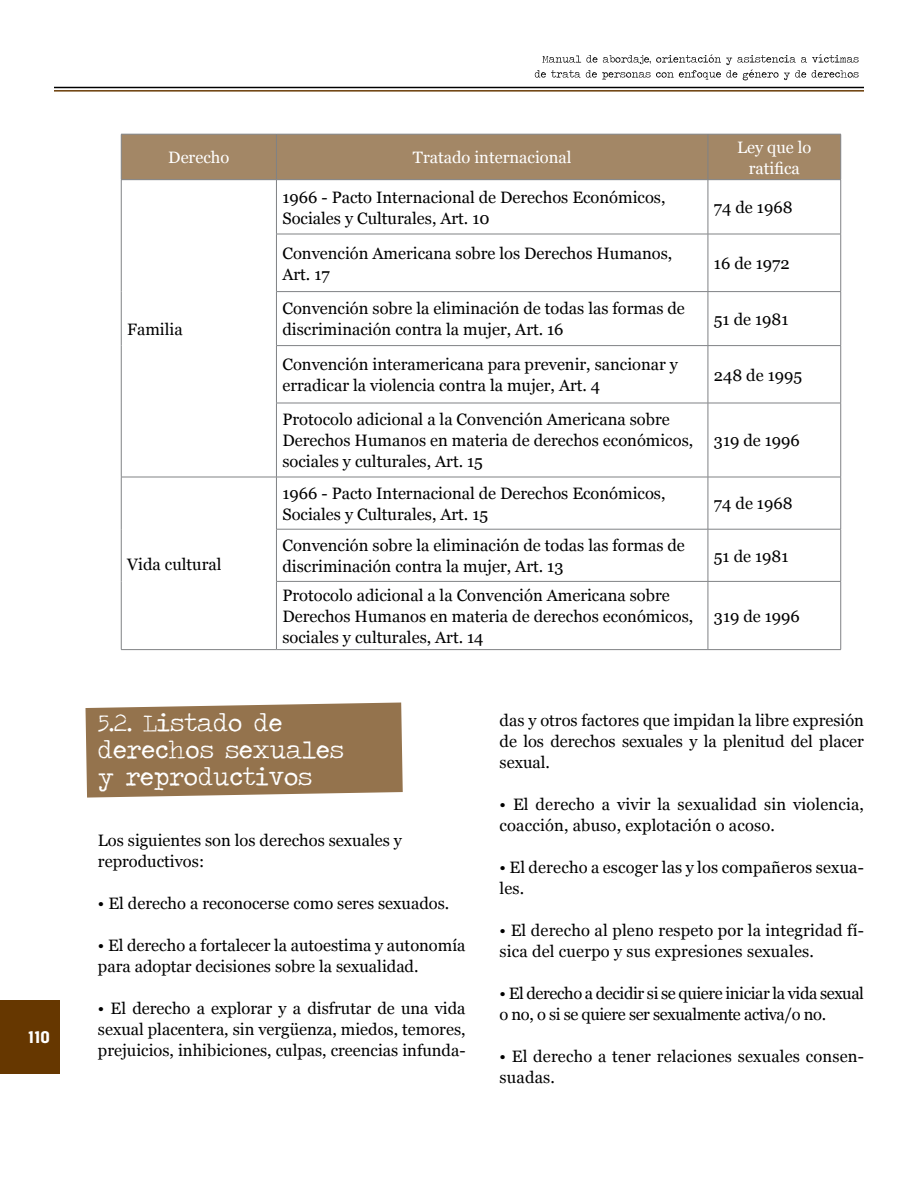
<style>
.page{position:relative;width:918px;height:1188px;background:#fff}
.page>*{position:absolute;margin:0;border:0;box-sizing:border-box;transform-origin:0 0}
.t1{font:25.5px/27px "Traveling Typewriter";color:#fff}
.t2{font:16.5px/21px "Georgia";color:#000}
.t3{font:16.5px/21px "Georgia";letter-spacing:-.025em;color:#000}
.t4{font:16.5px/21px "Georgia";color:#fff;text-align:center}
.t5{font:700 16.5px "Flama Semicondensed";color:#fff}
</style>
<div class="page">
<svg style="left:535px;top:54px;width:324px;height:26px"></svg>
<hr style="left:54px;top:87px;width:810px;height:1px;background:#000">
<hr style="left:54px;top:90px;width:810px;height:2px;background:#663700">
<div style="left:0;top:1000px;width:60px;height:73px;background:#663700"></div>
<svg style="left:86px;top:703px;width:317px;height:95px;background:#9a7b57"></svg>
<div style="left:122px;top:135px;width:718px;height:44px;background:#a38766"></div>
<hr style="left:121px;top:134px;width:155px;height:1px;background:#808285">
<hr style="left:121px;top:134px;width:1px;height:45px;background:#808285">
<hr style="left:276px;top:134px;width:432px;height:1px;background:#808285">
<hr style="left:276px;top:134px;width:1px;height:45px;background:#808285">
<hr style="left:708px;top:134px;width:133px;height:1px;background:#808285">
<hr style="left:708px;top:134px;width:1px;height:45px;background:#808285">
<hr style="left:840px;top:134px;width:1px;height:45px;background:#808285">
<hr style="left:121px;top:179px;width:155px;height:1px;background:#808285">
<hr style="left:121px;top:180px;width:1px;height:54px;background:#808285">
<hr style="left:276px;top:179px;width:432px;height:1px;background:#808285">
<hr style="left:276px;top:180px;width:1px;height:54px;background:#808285">
<hr style="left:708px;top:179px;width:133px;height:1px;background:#808285">
<hr style="left:708px;top:180px;width:1px;height:54px;background:#808285">
<hr style="left:840px;top:180px;width:1px;height:54px;background:#808285">
<hr style="left:121px;top:234px;width:1px;height:58px;background:#808285">
<hr style="left:276px;top:234px;width:432px;height:1px;background:#808285">
<hr style="left:276px;top:234px;width:1px;height:57px;background:#808285">
<hr style="left:708px;top:234px;width:133px;height:1px;background:#808285">
<hr style="left:708px;top:234px;width:1px;height:57px;background:#808285">
<hr style="left:840px;top:234px;width:1px;height:57px;background:#808285">
<hr style="left:121px;top:292px;width:1px;height:54px;background:#808285">
<hr style="left:276px;top:291px;width:432px;height:1px;background:#808285">
<hr style="left:276px;top:292px;width:1px;height:53px;background:#808285">
<hr style="left:708px;top:291px;width:133px;height:1px;background:#808285">
<hr style="left:708px;top:292px;width:1px;height:53px;background:#808285">
<hr style="left:840px;top:292px;width:1px;height:53px;background:#808285">
<hr style="left:121px;top:346px;width:1px;height:57px;background:#808285">
<hr style="left:276px;top:345px;width:432px;height:1px;background:#808285">
<hr style="left:276px;top:346px;width:1px;height:57px;background:#808285">
<hr style="left:708px;top:345px;width:133px;height:1px;background:#808285">
<hr style="left:708px;top:346px;width:1px;height:57px;background:#808285">
<hr style="left:840px;top:346px;width:1px;height:57px;background:#808285">
<hr style="left:121px;top:403px;width:1px;height:74px;background:#808285">
<hr style="left:276px;top:403px;width:432px;height:1px;background:#808285">
<hr style="left:276px;top:403px;width:1px;height:74px;background:#808285">
<hr style="left:708px;top:403px;width:133px;height:1px;background:#808285">
<hr style="left:708px;top:403px;width:1px;height:74px;background:#808285">
<hr style="left:840px;top:403px;width:1px;height:74px;background:#808285">
<hr style="left:121px;top:477px;width:155px;height:1px;background:#808285">
<hr style="left:121px;top:477px;width:1px;height:52px;background:#808285">
<hr style="left:276px;top:477px;width:432px;height:1px;background:#808285">
<hr style="left:276px;top:477px;width:1px;height:52px;background:#808285">
<hr style="left:708px;top:477px;width:133px;height:1px;background:#808285">
<hr style="left:708px;top:477px;width:1px;height:52px;background:#808285">
<hr style="left:840px;top:477px;width:1px;height:52px;background:#808285">
<hr style="left:121px;top:529px;width:1px;height:52px;background:#808285">
<hr style="left:276px;top:529px;width:432px;height:1px;background:#808285">
<hr style="left:276px;top:529px;width:1px;height:52px;background:#808285">
<hr style="left:708px;top:529px;width:133px;height:1px;background:#808285">
<hr style="left:708px;top:529px;width:1px;height:52px;background:#808285">
<hr style="left:840px;top:529px;width:1px;height:52px;background:#808285">
<hr style="left:121px;top:581px;width:1px;height:68px;background:#808285">
<hr style="left:276px;top:581px;width:432px;height:1px;background:#808285">
<hr style="left:276px;top:582px;width:1px;height:67px;background:#808285">
<hr style="left:708px;top:581px;width:133px;height:1px;background:#808285">
<hr style="left:708px;top:582px;width:1px;height:67px;background:#808285">
<hr style="left:840px;top:582px;width:1px;height:67px;background:#808285">
<hr style="left:121px;top:649px;width:155px;height:1px;background:#808285">
<hr style="left:276px;top:649px;width:432px;height:1px;background:#808285">
<hr style="left:708px;top:649px;width:133px;height:1px;background:#808285">
<p class="t5" style="left:28px;top:1026px;width:23px">110</p>
<p class="t4" style="left:168px;top:147px;width:63px">Derecho</p>
<p class="t4" style="left:413px;top:147px;width:160px">Tratado internacional</p>
<p class="t4" style="left:737px;top:136px;width:76px">Ley que lo ratifica</p>
<p class="t2" style="left:127px;top:318px;width:57px">Familia</p>
<p class="t2" style="left:127px;top:553px;width:96px">Vida cultural</p>
<p class="t2" style="left:282px;top:186px;width:385px">1966 - Pacto Internacional de Derechos Económicos,<br>Sociales y Culturales, Art. 10</p>
<p class="t2" style="left:714px;top:197px;width:80px">74 de 1968</p>
<p class="t2" style="left:282px;top:242px;width:391px">Convención Americana sobre los Derechos Humanos,<br>Art. 17</p>
<p class="t2" style="left:714px;top:253px;width:77px">16 de 1972</p>
<p class="t2" style="left:282px;top:298px;width:404px">Convención sobre la eliminación de todas las formas de discriminación contra la mujer, Art. 16</p>
<p class="t2" style="left:714px;top:309px;width:76px">51 de 1981</p>
<p class="t2" style="left:282px;top:354px;width:397px">Convención interamericana para prevenir, sancionar y erradicar la violencia contra la mujer, Art. 4</p>
<p class="t2" style="left:714px;top:364px;width:90px">248 de 1995</p>
<p class="t2" style="left:282px;top:409px;width:412px">Protocolo adicional a la Convención Americana sobre<br>Derechos Humanos en materia de derechos económicos, sociales y culturales, Art. 15</p>
<p class="t2" style="left:714px;top:430px;width:88px">319 de 1996</p>
<p class="t2" style="left:282px;top:483px;width:385px">1966 - Pacto Internacional de Derechos Económicos,<br>Sociales y Culturales, Art. 15</p>
<p class="t2" style="left:714px;top:493px;width:80px">74 de 1968</p>
<p class="t2" style="left:282px;top:535px;width:404px">Convención sobre la eliminación de todas las formas de discriminación contra la mujer, Art. 13</p>
<p class="t2" style="left:714px;top:545px;width:76px">51 de 1981</p>
<p class="t2" style="left:282px;top:585px;width:412px">Protocolo adicional a la Convención Americana sobre<br>Derechos Humanos en materia de derechos económicos, sociales y culturales, Art. 14</p>
<p class="t2" style="left:714px;top:606px;width:88px">319 de 1996</p>
<h1 class="t1" style="left:98px;top:709px;width:248px">5.2. Listado de derechos sexuales y reproductivos</h1>
<p class="t2" style="left:98px;top:830px;width:306px">Los siguientes son los derechos sexuales y reproductivos:</p>
<p class="t2" style="left:98px;top:893px;width:353px">• El derecho a reconocerse como seres sexuados.</p>
<p class="t2" style="left:98px;top:935px;width:369px">• El derecho a fortalecer la autoestima y autonomía para adoptar decisiones sobre la sexualidad.</p>
<p class="t2" style="left:98px;top:998px;width:369px;text-align:justify">• El derecho a explorar y a disfrutar de una vida sexual placentera, sin vergüenza, miedos, temores, prejuicios, inhibiciones, culpas, creencias infunda-</p>
<p class="t2" style="left:500px;top:710px;width:366px;text-align:justify">das y otros factores que impidan la libre expresión de los derechos sexuales y la plenitud del placer sexual.</p>
<p class="t2" style="left:500px;top:794px;width:366px">• El derecho a vivir la sexualidad sin violencia, coacción, abuso, explotación o acoso.</p>
<p class="t2" style="left:500px;top:857px;width:366px">• El derecho a escoger las y los compañeros sexua&shy;les.</p>
<p class="t2" style="left:500px;top:920px;width:366px">• El derecho al pleno respeto por la integridad fí&shy;sica del cuerpo y sus expresiones sexuales.</p>
<p class="t3" style="left:500px;top:983px;width:366px">• El derecho a decidir si se quiere iniciar la vida sexual o no, o si se quiere ser sexualmente activa/o no.</p>
<p class="t2" style="left:500px;top:1046px;width:366px">• El derecho a tener relaciones sexuales consen&shy;suadas.</p>
</div>
